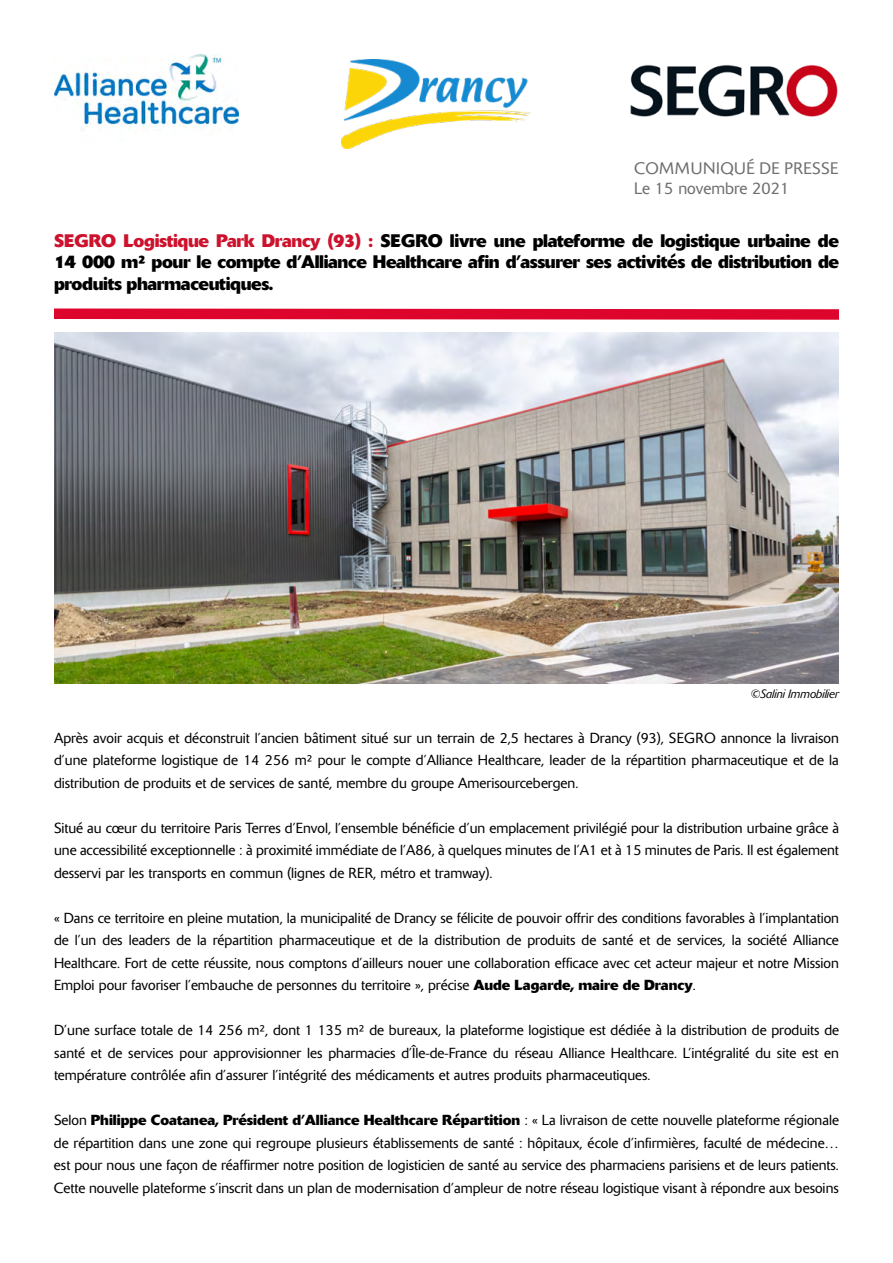
<style>
.page{position:relative;width:893px;height:1263px;background:#fff}
.page>*{position:absolute;margin:0;border:0;box-sizing:border-box;transform-origin:0 0}
.t1{font:700 18px/21.6px "Delta BQ";letter-spacing:-.02em;color:#000;text-align:justify}
.t2{font:300 16.5px/19.8px "Delta BQ";letter-spacing:.02em;color:#706f6f}
.t3{font:300 14.4px/22.5px "Delta BQ";color:#000;text-align:justify}
.t4{font:italic 300 12px "Delta BQ";color:#000}
.s1{color:#cd122d}
.s2{font-weight:700}
</style>
<div class="page">
<img style="left:54px;top:54px;width:184px;height:76px">
<img style="left:341px;top:60px;width:190px;height:89px">
<img style="left:630px;top:64px;width:208px;height:53px">
<svg style="left:54px;top:308px;width:785px;height:12px;background:#e12445"></svg>
<img style="left:54px;top:332px;width:785px;height:352px">
<p class="t2" style="left:634px;top:159px;width:206px">COMMUNIQUÉ DE PRESSE<br>Le 15 novembre 2021</p>
<p class="t1" style="left:54px;top:229px;width:786px"><span class="s1">SEGRO Logistique Park Drancy (93) :</span> SEGRO livre une plateforme de logistique urbaine de 14 000 m² pour le compte d’Alliance Healthcare afin d’assurer ses activités de distribution de produits pharmaceutiques.</p>
<p class="t4" style="left:751px;top:686px;width:90px">©Salini Immobilier</p>
<p class="t3" style="left:54px;top:727px;width:786px">Après avoir acquis et déconstruit l’ancien bâtiment situé sur un terrain de 2,5 hectares à Drancy (93), SEGRO annonce la livraison d’une plateforme logistique de 14 256 m² pour le compte d’Alliance Healthcare, leader de la répartition pharmaceutique et de la distribution de produits et de services de santé, membre du groupe Amerisourcebergen.</p>
<p class="t3" style="left:54px;top:817px;width:786px">Situé au cœur du territoire Paris Terres d’Envol, l’ensemble bénéficie d’un emplacement privilégié pour la distribution urbaine grâce à une accessibilité exceptionnelle : à proximité immédiate de l’A86, à quelques minutes de l’A1 et à 15 minutes de Paris. Il est également desservi par les transports en commun (lignes de RER, métro et tramway).</p>
<p class="t3" style="left:54px;top:907px;width:787px">« Dans ce territoire en pleine mutation, la municipalité de Drancy se félicite de pouvoir offrir des conditions favorables à l’implantation de l’un des leaders de la répartition pharmaceutique et de la distribution de produits de santé et de services, la société Alliance Healthcare. Fort de cette réussite, nous comptons d’ailleurs nouer une collaboration efficace avec cet acteur majeur et notre Mission Emploi pour favoriser l’embauche de personnes du territoire », précise <span class="s2">Aude Lagarde, maire de Drancy</span>.</p>
<p class="t3" style="left:54px;top:1019px;width:787px">D’une surface totale de 14 256 m², dont 1 135 m² de bureaux, la plateforme logistique est dédiée à la distribution de produits de santé et de services pour approvisionner les pharmacies d’Île-de-France du réseau Alliance Healthcare. L’intégralité du site est en température contrôlée afin d’assurer l’intégrité des médicaments et autres produits pharmaceutiques.</p>
<p class="t3" style="left:54px;top:1109px;width:786px">Selon <span class="s2">Philippe Coatanea, Président d’Alliance Healthcare Répartition</span> : « La livraison de cette nouvelle plateforme régionale de répartition dans une zone qui regroupe plusieurs établissements de santé : hôpitaux, école d’infirmières, faculté de médecine… est pour nous une façon de réaffirmer notre position de logisticien de santé au service des pharmaciens parisiens et de leurs patients.<br>Cette nouvelle plateforme s’inscrit dans un plan de modernisation d’ampleur de notre réseau logistique visant à répondre aux besoins</p>
</div>
